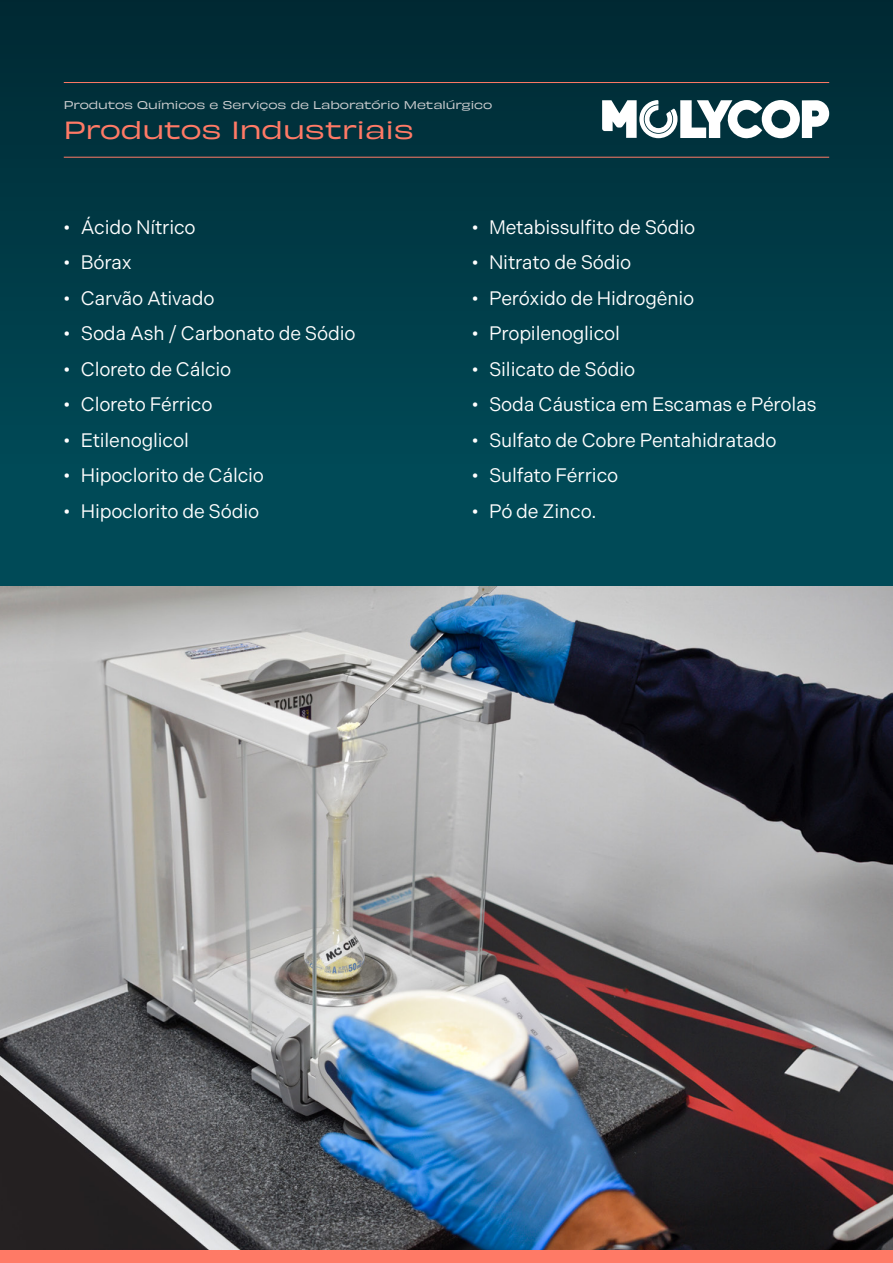
<style>
.page{position:relative;width:893px;height:1263px;background:#fff}
.page>*{position:absolute;margin:0;border:0;box-sizing:border-box;transform-origin:0 0}
.t1{font:expanded 23.25px "Obviously";color:#ff7a66}
.t2{font:19.5px "Indivisible";letter-spacing:-.01em;color:#fff}
.t3{font:expanded 10.5px "Obviously";letter-spacing:-.01em;color:#caccce}
</style>
<div class="page">
<div style="left:0;top:0;width:893px;height:1250px;background:#004a57"></div>
<div style="left:0;top:0;width:893px;height:539px;background:linear-gradient(to bottom,#012933,#004e5b)"></div>
<img style="left:0;top:587px;width:893px;height:663px">
<hr style="left:64px;top:157px;width:765px;height:1px;background:#ff7a66">
<hr style="left:64px;top:82px;width:765px;height:1px;background:#ff7a66">
<svg style="left:602px;top:100px;width:227px;height:39px;background:#93a8ac"></svg>
<div style="left:0;top:1250px;width:893px;height:13px;background:#ff7a66"></div>
<p class="t3" style="left:64px;top:96px;width:430px">Produtos Químicos e Serviços de Laboratório Metalúrgico</p>
<p class="t1" style="left:64px;top:112px;width:352px">Produtos Industriais</p>
<p class="t2" style="left:64px;top:216px;width:133px">• Ácido Nítrico</p>
<p class="t2" style="left:64px;top:251px;width:70px">• Bórax</p>
<p class="t2" style="left:64px;top:287px;width:152px">• Carvão Ativado</p>
<p class="t2" style="left:64px;top:322px;width:293px">• Soda Ash / Carbonato de Sódio</p>
<p class="t2" style="left:64px;top:358px;width:169px">• Cloreto de Cálcio</p>
<p class="t2" style="left:64px;top:393px;width:150px">• Cloreto Férrico</p>
<p class="t2" style="left:64px;top:429px;width:127px">• Etilenoglicol</p>
<p class="t2" style="left:64px;top:464px;width:202px">• Hipoclorito de Cálcio</p>
<p class="t2" style="left:64px;top:500px;width:197px">• Hipoclorito de Sódio</p>
<p class="t2" style="left:472px;top:216px;width:225px">• Metabissulfito de Sódio</p>
<p class="t2" style="left:472px;top:251px;width:161px">• Nitrato de Sódio</p>
<p class="t2" style="left:472px;top:287px;width:224px">• Peróxido de Hidrogênio</p>
<p class="t2" style="left:472px;top:322px;width:150px">• Propilenoglicol</p>
<p class="t2" style="left:472px;top:358px;width:165px">• Silicato de Sódio</p>
<p class="t2" style="left:472px;top:393px;width:346px">• Soda Cáustica em Escamas e Pérolas</p>
<p class="t2" style="left:472px;top:429px;width:306px">• Sulfato de Cobre Pentahidratado</p>
<p class="t2" style="left:472px;top:464px;width:148px">• Sulfato Férrico</p>
<p class="t2" style="left:472px;top:500px;width:126px">• Pó de Zinco.</p>
</div>
